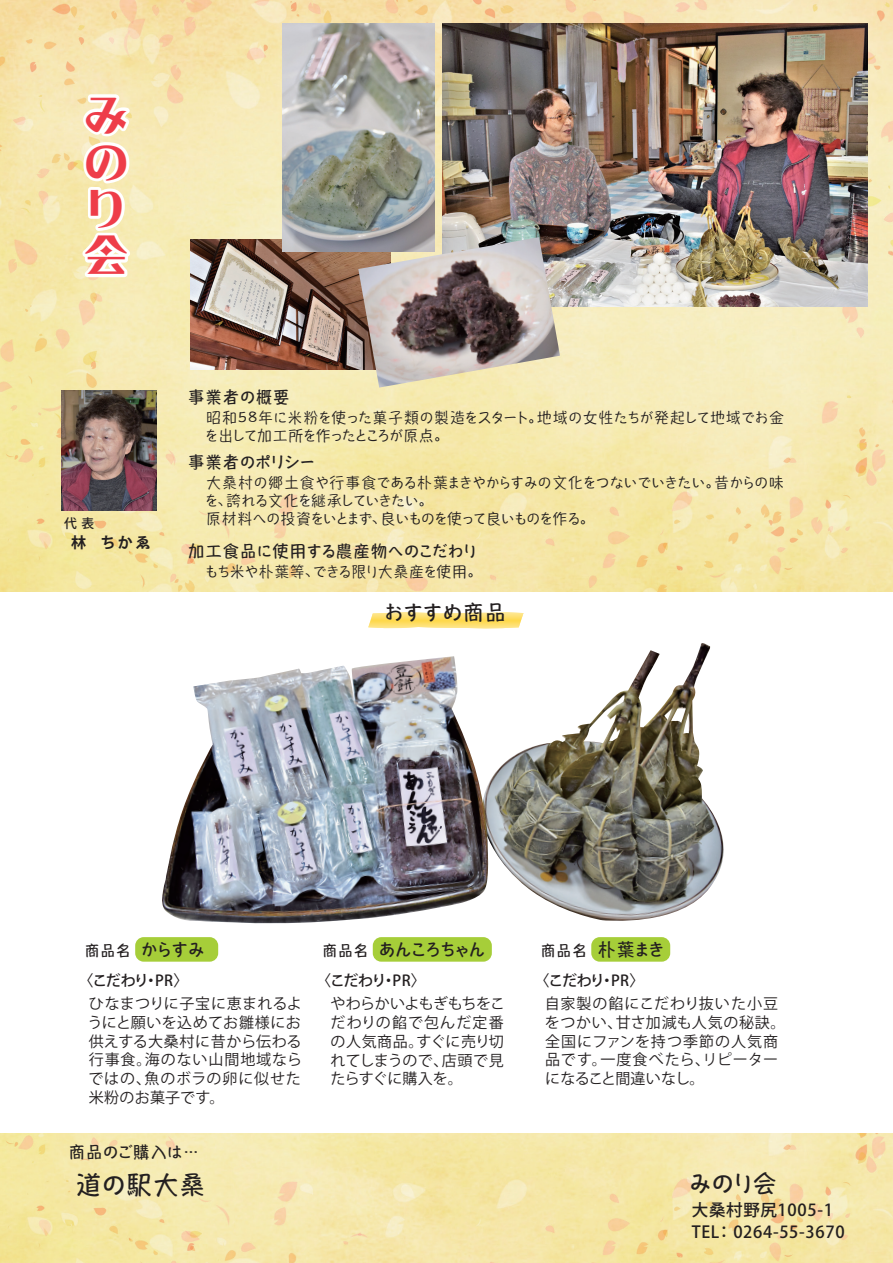
<style>
.page{position:relative;width:893px;height:1263px;background:#fff}
.page>*{position:absolute;margin:0;border:0;box-sizing:border-box;transform-origin:0 0}
.t1{font:45px/47.2px "DF Roman Yuki A Std N W9";color:#ee3d49;text-align:justify}
.t2{font:25.5px "DF Hannotate Std N W7";letter-spacing:.015em;color:#231f20}
.t3{font:24px "DF Hannotate Std N W7";color:#231f20}
.t4{font:21px "DF Hannotate Std N W7";letter-spacing:-.055em;color:#231f20}
.t5{font:18px "DF Hannotate Std N W7";letter-spacing:-.16em;color:#231f20}
.t6{font:16.5px "DF Hannotate Std N W7";letter-spacing:-.005em;color:#231f20}
.t7{font:500 16.5px/22.5px "Koz Go Pr 6 N";letter-spacing:.04em;color:#231f20}
.t8{font:16.5px "DF Hannotate Std N W7";letter-spacing:-.06em;color:#231f20}
.t9{font:15px/18.8px "Koz Go Pr 6 N";letter-spacing:.04em;color:#231f20;text-align:justify}
.t10{font:15px/18px "DF Hannotate Std N W5";letter-spacing:-.07em;color:#231f20}
.t11{font:500 15px "Koz Go Pr 6 N";letter-spacing:-.06em;color:#231f20}
.t12{font:700 15px "Koz Go Pr 6 N";color:#231f20}
.t13{font:500 12.75px "Koz Go Pr 6 N";color:#231f20}
.s1{font-size:15px}
</style>
<div class="page">
<img style="left:0;top:0;width:893px;height:592px">
<img style="left:0;top:1133px;width:893px;height:130px">
<img style="left:190px;top:240px;width:168px;height:130px">
<img style="left:61px;top:391px;width:95px;height:119px">
<img style="left:442px;top:24px;width:425px;height:282px">
<img style="left:283px;top:23px;width:151px;height:229px">
<img style="left:162px;top:643px;width:562px;height:281px">
<img style="left:358px;top:237px;width:202px;height:151px">
<svg style="left:368px;top:612px;width:155px;height:16px;background:#fee178"></svg>
<div style="left:591px;top:937px;width:79px;height:25px;background:#a6ce39;border-radius:9px"></div>
<div style="left:135px;top:937px;width:83px;height:25px;background:#a6ce39;border-radius:9px"></div>
<div style="left:373px;top:937px;width:119px;height:25px;background:#a6ce39;border-radius:9px"></div>
<svg style="left:71px;top:91px;width:64px;height:189px"></svg>
<h1 class="t1" style="left:84px;top:84px;width:45px">みのり会</h1>
<p class="t13" style="left:64px;top:516px;width:31px">代 表</p>
<p class="t12" style="left:71px;top:534px;width:81px">林 ちかゑ</p>
<p class="t6" style="left:188px;top:385px;width:103px">事業者の概要</p>
<p class="t10" style="left:204px;top:407px;width:581px">昭和58年に米粉を使った菓子類の製造をスタート。地域の女性たちが発起して地域でお金を出して加工所を作ったところが原点。</p>
<p class="t8" style="left:188px;top:450px;width:129px">事業者のポリシー</p>
<p class="t10" style="left:204px;top:472px;width:581px">大桑村の郷土食や行事食である朴葉まきやからすみの文化をつないでいきたい。昔からの味を、誇れる文化を継承していきたい。<br>原材料への投資をいとまず、良いものを使って良いものを作る。</p>
<p class="t6" style="left:188px;top:538px;width:292px">加工食品に使用する農産物へのこだわり</p>
<p class="t10" style="left:204px;top:561px;width:280px">もち米や朴葉等、できる限り大桑産を使用。</p>
<h3 class="t4" style="left:383px;top:596px;width:124px">おすすめ商品</h3>
<p class="t5" style="left:85px;top:935px;width:122px"><span class="s1">商品名</span> からすみ</p>
<p class="t11" style="left:79px;top:972px;width:111px">〈こだわり・PR〉</p>
<p class="t5" style="left:322px;top:935px;width:165px"><span class="s1">商品名</span> あんころちゃん</p>
<p class="t11" style="left:316px;top:972px;width:111px">〈こだわり・PR〉</p>
<p class="t9" style="left:87px;top:994px;width:216px">ひなまつりに子宝に恵まれるようにと願いを込めてお雛様にお供えする大桑村に昔から伝わる行事食。海のない山間地域ならではの、魚のボラの卵に似せた米粉のお菓子です。</p>
<p class="t9" style="left:331px;top:995px;width:176px">やわらかいよもぎもちをこだわりの餡で包んだ定番の人気商品。すぐに売り切れてしまうので、店頭で見たらすぐに購入を。</p>
<p class="t6" style="left:69px;top:1139px;width:132px">商品のご購入は…</p>
<p class="t5" style="left:541px;top:935px;width:126px"><span class="s1">商品名</span> 朴葉まき</p>
<p class="t11" style="left:535px;top:972px;width:111px">〈こだわり・PR〉</p>
<p class="t9" style="left:545px;top:994px;width:242px;text-align:left">自家製の餡にこだわり抜いた小豆をつかい、甘さ加減も人気の秘訣。全国にファンを持つ季節の人気商品です。一度食べたら、リピーターになること間違いなし。</p>
<h2 class="t2" style="left:76px;top:1165px;width:131px">道の駅大桑</h2>
<h3 class="t3" style="left:689px;top:1165px;width:90px">みのり会</h3>
<p class="t7" style="left:692px;top:1199px;width:154px">大桑村野尻1005-1<br>TEL： 0264-55-3670</p>
</div>
